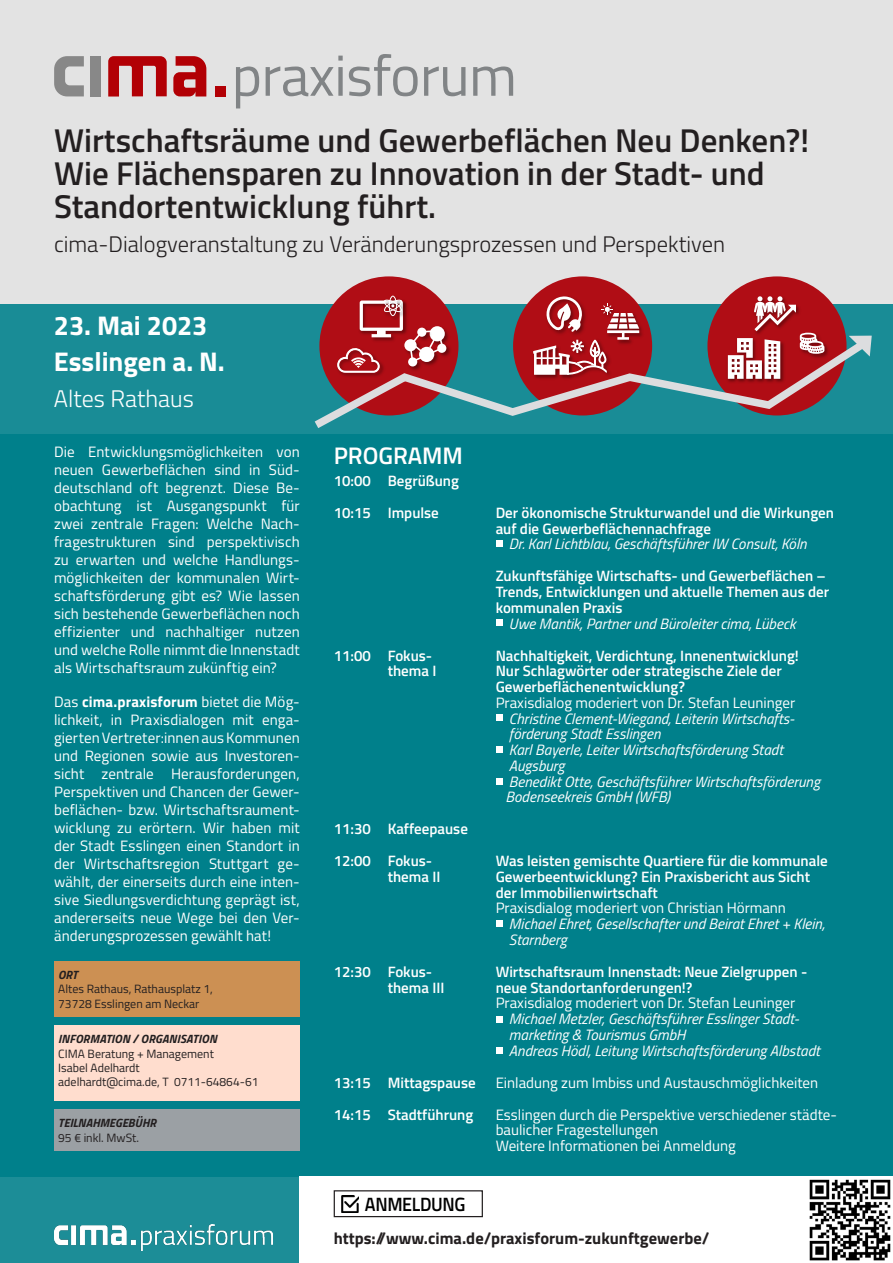
<style>
.page{position:relative;width:893px;height:1263px;background:#fff}
.page>*{position:absolute;margin:0;border:0;box-sizing:border-box;transform-origin:0 0}
._000-FLIESS{font:600 33px/33.3px "Titillium Web";color:#231f20}
._000-FLIESS-2{font:700 27px "Titillium Web";color:#fff}
._000-FLIESS-3{font:300 24px "Titillium Web";color:#fff}
._000-FLIESS-4{font:600 24px "Titillium Web";color:#fff}
._000-FLIESS-5{font:300 22.5px "Titillium Web";color:#231f20}
._000-FLIESS-6{font:600 19.2px "Titillium Web";letter-spacing:-.02em;color:#000;scale:.93 1}
._000-FLIESS-7{font:700 16.5px "Titillium Web";color:#231f20}
._000-FLIESS-8{font:15px/18px "Titillium Web";color:#fff;text-align:justify}
._000-FLIESS-9{font:600 15px "Titillium Web";color:#fff}
._000-FLIESS-10{font:italic 15px "Titillium Web";color:#fff}
._000-FLIESS-11{font:12px/14.4px "Titillium Web";color:#231f20}
.t1{font:italic 700 12px "Titillium Web";color:#231f20}
.s1{font-weight:700}
.s2{font-weight:700;font-style:italic}
</style>
<div class="page">
<div style="left:0;top:303px;width:893px;height:960px;background:#00808b"></div>
<div style="left:0;top:0;width:893px;height:304px;background:#e3e3e3"></div>
<div style="left:0;top:300px;width:893px;height:134px;background:#198c96"></div>
<div style="left:54px;top:961px;width:246px;height:56px;background:#cc9053"></div>
<div style="left:54px;top:1025px;width:246px;height:76px;background:#ffddce"></div>
<div style="left:54px;top:1109px;width:246px;height:42px;background:#9ba0a4"></div>
<div style="left:300px;top:1177px;width:593px;height:86px;background:#fff"></div>
<div style="left:707px;top:276px;width:139px;height:139px;background:#b00d15;border-radius:50%"></div>
<div style="left:513px;top:276px;width:139px;height:139px;background:#b00d15;border-radius:50%"></div>
<div style="left:319px;top:276px;width:139px;height:139px;background:#b00d15;border-radius:50%"></div>
<svg style="left:314px;top:332px;width:558px;height:96px"></svg>
<img style="left:332px;top:334px;width:57px;height:57px">
<svg style="left:337px;top:347px;width:43px;height:26px"></svg>
<img style="left:424px;top:367px;width:17px;height:2px">
<img style="left:434px;top:326px;width:18px;height:15px">
<svg style="left:430px;top:326px;width:15px;height:15px"></svg>
<img style="left:444px;top:341px;width:9px;height:19px">
<div style="left:437px;top:344px;width:9px;height:9px;background:#fff;border-radius:50%"></div>
<img style="left:406px;top:358px;width:18px;height:15px">
<img style="left:402px;top:352px;width:7px;height:6px">
<svg style="left:409px;top:329px;width:35px;height:38px"></svg>
<img style="left:639px;top:301px;width:9px;height:48px">
<img style="left:353px;top:301px;width:61px;height:51px">
<img style="left:392px;top:295px;width:14px;height:24px">
<svg style="left:360px;top:296px;width:43px;height:41px"></svg>
<img style="left:528px;top:337px;width:37px;height:51px">
<img style="left:565px;top:375px;width:50px;height:14px">
<svg style="left:533px;top:296px;width:106px;height:79px"></svg>
<img style="left:720px;top:332px;width:72px;height:65px">
<img style="left:824px;top:332px;width:8px;height:32px">
<svg style="left:728px;top:296px;width:96px;height:83px"></svg>
<div style="left:0;top:1177px;width:300px;height:86px;background:#1c8d97"></div>
<div style="left:334px;top:1190px;width:149px;height:27px;border:1px solid #231f20"></div>
<img style="left:341px;top:1195px;width:18px;height:17px">
<div style="left:496px;top:541px;width:7px;height:6px;background:#fff"></div>
<div style="left:496px;top:619px;width:7px;height:7px;background:#fff"></div>
<div style="left:496px;top:715px;width:7px;height:6px;background:#fff"></div>
<div style="left:496px;top:920px;width:7px;height:7px;background:#fff"></div>
<div style="left:496px;top:1016px;width:7px;height:6px;background:#fff"></div>
<div style="left:496px;top:778px;width:7px;height:6px;background:#fff"></div>
<div style="left:496px;top:1047px;width:7px;height:6px;background:#fff"></div>
<img style="left:809px;top:1179px;width:82px;height:82px">
<svg style="left:236px;top:67px;width:23px;height:41px"></svg>
<svg style="left:266px;top:56px;width:77px;height:40px"></svg>
<svg style="left:349px;top:54px;width:69px;height:42px"></svg>
<svg style="left:424px;top:66px;width:41px;height:30px"></svg>
<svg style="left:473px;top:67px;width:40px;height:29px"></svg>
<svg style="left:54px;top:56px;width:30px;height:40px"></svg>
<div style="left:90px;top:56px;width:11px;height:40px;background:#888"></div>
<svg style="left:108px;top:56px;width:59px;height:41px"></svg>
<svg style="left:173px;top:56px;width:33px;height:40px"></svg>
<div style="left:215px;top:86px;width:11px;height:10px;background:#b20005"></div>
<img style="left:54px;top:1224px;width:218px;height:26px">
<div style="left:496px;top:746px;width:7px;height:6px;background:#fff"></div>
<p class="_000-FLIESS" style="left:54px;top:122px;width:757px">Wirtschaftsräume und Gewerbeflächen Neu Denken?!<br>Wie Flächensparen zu Innovation in der Stadt- und<br>Standortentwicklung führt.</p>
<p class="_000-FLIESS-5" style="left:54px;top:227px;width:672px">cima-Dialogveranstaltung zu Veränderungsprozessen und Perspektiven</p>
<p class="_000-FLIESS-2" style="left:54px;top:305px;width:155px">23. Mai 2023</p>
<p class="_000-FLIESS-2" style="left:54px;top:341px;width:172px">Esslingen a. N.</p>
<p class="_000-FLIESS-3" style="left:54px;top:381px;width:141px">Altes Rathaus</p>
<p class="_000-FLIESS-8" style="left:54px;top:442px;width:247px">Die Entwicklungsmöglichkeiten von neuen Gewerbeflächen sind in Süd&shy;deutschland oft begrenzt. Diese Be&shy;obachtung ist Ausgangspunkt für zwei zentrale Fragen: Welche Nach&shy;fragestrukturen sind perspektivisch zu erwarten und welche Handlungs&shy;möglichkeiten der kommunalen Wirt&shy;schaftsförderung gibt es? Wie lassen sich bestehende Gewerbeflächen noch effizienter und nachhaltiger nutzen und welche Rolle nimmt die Innenstadt als Wirtschaftsraum zukünftig ein?</p>
<p class="_000-FLIESS-8" style="left:54px;top:692px;width:247px">Das <span class="s1">cima.praxisforum</span> bietet die Mög&shy;lichkeit, in Praxisdialogen mit enga&shy;gierten Vertreter:innen aus Kommunen und Regionen sowie aus Investoren&shy;sicht zentrale Herausforderungen, Perspektiven und Chancen der Gewer&shy;beflächen- bzw. Wirtschaftsraument&shy;wicklung zu erörtern. Wir haben mit der Stadt Esslingen einen Standort in der Wirtschaftsregion Stuttgart ge&shy;wählt, der einerseits durch eine inten&shy;sive Siedlungsverdichtung geprägt ist, andererseits neue Wege bei den Ver&shy;änderungsprozessen gewählt hat!</p>
<p class="t1" style="left:58px;top:965px;width:21px">ORT</p>
<p class="_000-FLIESS-11" style="left:58px;top:981px;width:156px">Altes Rathaus, Rathausplatz 1,</p>
<p class="_000-FLIESS-11" style="left:58px;top:996px;width:143px">73728 Esslingen am Neckar</p>
<p class="_000-FLIESS-11" style="left:58px;top:1031px;width:202px"><span class="s2">INFORMATION / ORGANISATION<br></span>CIMA Beratung + Management<br>Isabel Adelhardt<br>adelhardt@cima.de, T 0711-64864-61</p>
<p class="t1" style="left:58px;top:1113px;width:99px">TEILNAHMEGEBÜHR</p>
<p class="_000-FLIESS-11" style="left:58px;top:1129px;width:82px">95 € inkl. MwSt.</p>
<p class="_000-FLIESS-4" style="left:334px;top:438px;width:131px">PROGRAMM</p>
<p class="_000-FLIESS-9" style="left:334px;top:469px;width:127px">10:00 Begrüßung</p>
<p class="_000-FLIESS-9" style="left:334px;top:501px;width:107px">10:15 Impulse</p>
<p class="_000-FLIESS-9" style="left:496px;top:501px;width:340px">Der ökonomische Strukturwandel und die Wirkungen</p>
<p class="_000-FLIESS-9" style="left:496px;top:517px;width:217px">auf die Gewerbeflächennachfrage</p>
<p class="_000-FLIESS-10" style="left:509px;top:533px;width:299px">Dr. Karl Lichtblau, Geschäftsführer IW Consult, Köln</p>
<p class="_000-FLIESS-9" style="left:496px;top:565px;width:332px">Zukunftsfähige Wirtschafts- und Gewerbeflächen –</p>
<p class="_000-FLIESS-9" style="left:496px;top:580px;width:335px">Trends, Entwicklungen und aktuelle Themen aus der</p>
<p class="_000-FLIESS-9" style="left:496px;top:596px;width:128px">kommunalen Praxis</p>
<p class="_000-FLIESS-10" style="left:509px;top:612px;width:288px">Uwe Mantik, Partner und Büroleiter cima, Lübeck</p>
<p class="_000-FLIESS-9" style="left:334px;top:644px;width:100px">11:00 Fokus-</p>
<p class="_000-FLIESS-9" style="left:496px;top:644px;width:305px">Nachhaltigkeit, Verdichtung, Innenentwicklung!</p>
<p class="_000-FLIESS-9" style="left:388px;top:660px;width:50px">thema I</p>
<p class="_000-FLIESS-9" style="left:496px;top:660px;width:288px">Nur Schlagwörter oder strategische Ziele der</p>
<p class="_000-FLIESS-9" style="left:496px;top:675px;width:191px">Gewerbeflächenentwicklung?</p>
<p class="_000-FLIESS-8" style="left:496px;top:693px;width:301px">Praxisdialog moderiert von Dr. Stefan Leuninger</p>
<p class="_000-FLIESS-10" style="left:509px;top:707px;width:287px">Christine Clement-Wiegand, Leiterin Wirtschafts-</p>
<p class="_000-FLIESS-10" style="left:509px;top:723px;width:153px">förderung Stadt Esslingen</p>
<p class="_000-FLIESS-10" style="left:509px;top:739px;width:276px">Karl Bayerle, Leiter Wirtschaftsförderung Stadt</p>
<p class="_000-FLIESS-10" style="left:509px;top:754px;width:57px">Augsburg</p>
<p class="_000-FLIESS-10" style="left:509px;top:770px;width:313px">Benedikt Otte, Geschäftsführer Wirtschaftsförderung</p>
<p class="_000-FLIESS-10" style="left:506px;top:786px;width:166px">Bodenseekreis GmbH (WFB)</p>
<p class="_000-FLIESS-9" style="left:334px;top:818px;width:136px">11:30 Kaffeepause</p>
<p class="_000-FLIESS-9" style="left:334px;top:850px;width:100px">12:00 Fokus-</p>
<p class="_000-FLIESS-9" style="left:496px;top:850px;width:334px">Was leisten gemischte Quartiere für die kommunale</p>
<p class="_000-FLIESS-9" style="left:388px;top:865px;width:54px">thema II</p>
<p class="_000-FLIESS-9" style="left:496px;top:865px;width:316px">Gewerbeentwicklung? Ein Praxisbericht aus Sicht</p>
<p class="_000-FLIESS-9" style="left:496px;top:881px;width:164px">der Immobilienwirtschaft</p>
<p class="_000-FLIESS-8" style="left:496px;top:898px;width:292px">Praxisdialog moderiert von Christian Hörmann</p>
<p class="_000-FLIESS-10" style="left:509px;top:913px;width:317px">Michael Ehret, Gesellschafter und Beirat Ehret + Klein,</p>
<p class="_000-FLIESS-10" style="left:509px;top:929px;width:60px">Starnberg</p>
<p class="_000-FLIESS-9" style="left:334px;top:960px;width:100px">12:30 Fokus-</p>
<p class="_000-FLIESS-9" style="left:496px;top:960px;width:313px">Wirtschaftsraum Innenstadt: Neue Zielgruppen -</p>
<p class="_000-FLIESS-9" style="left:388px;top:976px;width:58px">thema III</p>
<p class="_000-FLIESS-9" style="left:496px;top:976px;width:198px">neue Standortanforderungen!?</p>
<p class="_000-FLIESS-8" style="left:496px;top:993px;width:301px">Praxisdialog moderiert von Dr. Stefan Leuninger</p>
<p class="_000-FLIESS-10" style="left:509px;top:1008px;width:291px">Michael Metzler, Geschäftsführer Esslinger Stadt-</p>
<p class="_000-FLIESS-10" style="left:509px;top:1024px;width:178px">marketing &amp; Tourismus GmbH</p>
<p class="_000-FLIESS-10" style="left:509px;top:1039px;width:313px">Andreas Hödl, Leitung Wirtschaftsförderung Albstadt</p>
<p class="_000-FLIESS-9" style="left:334px;top:1071px;width:144px">13:15 Mittagspause</p>
<p class="_000-FLIESS-8" style="left:496px;top:1073px;width:324px">Einladung zum Imbiss und Austauschmöglichkeiten</p>
<p class="_000-FLIESS-9" style="left:334px;top:1103px;width:141px">14:15 Stadtführung</p>
<p class="_000-FLIESS-8" style="left:496px;top:1106px;width:343px;line-height:15.8px;text-align:left">Esslingen durch die Perspektive verschiedener städte&shy;baulicher Fragestellungen<br>Weitere Informationen bei Anmeldung</p>
<p class="_000-FLIESS-6" style="left:365px;top:1189px;width:110px">ANMELDUNG</p>
<p class="_000-FLIESS-7" style="left:334px;top:1225px;width:377px">https://www.cima.de/praxisforum-zukunftgewerbe/</p>
</div>
